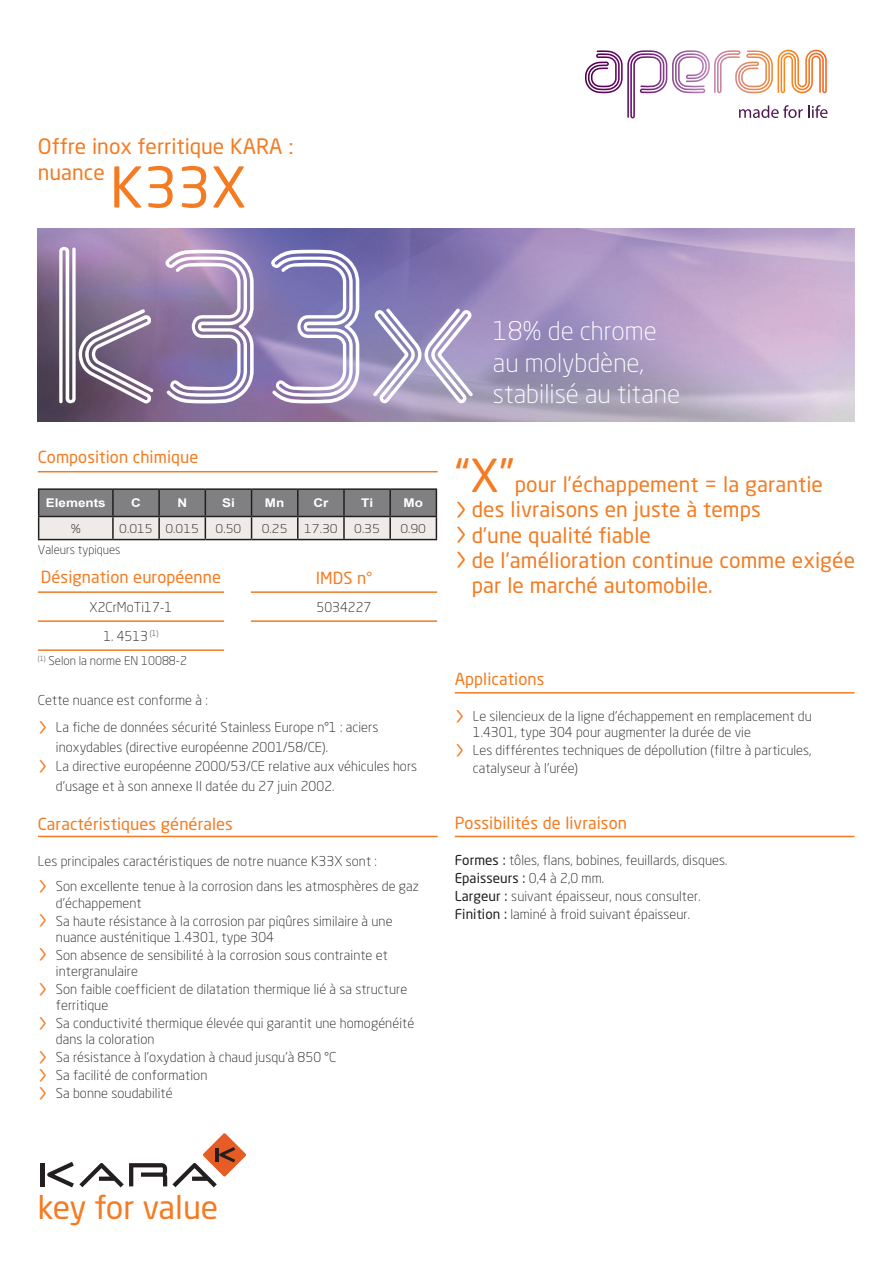
<style>
.page{position:relative;width:893px;height:1263px;background:#fff}
.page>*{position:absolute;margin:0;border:0;box-sizing:border-box;transform-origin:0 0}
.t1{font:238.05px "Aperam";color:#fff}
.t2{font:55.5px "Neo Sans";color:#f47b21}
.t3{font:32.1px "Neo Sans Std";letter-spacing:-.01em;color:#f47b21}
.t4{font:300 25.5px/31.5px "Neo Sans Std";color:#fff}
.t5{font:21px/25.2px "Neo Sans";letter-spacing:.005em;color:#f47b21}
.t6{font:16.5px "Neo Sans";letter-spacing:.005em;color:#f47b21}
.t7{font:300 13.5px/18px "Neo Sans Std";letter-spacing:.005em;color:#231f20}
.t8{font:300 12px "Neo Sans Std";color:#231f20}
.t9{font:300 12px "Neo Sans Std";color:#231f20;scale:1.12 1}
.t10{font:700 12px "Arial";color:#fff;scale:1.12 1}
.s1{font-family:"Neo Sans Std"}
.s2{font-family:"Neo Sans Pro";font-weight:400;font-size:24.75px;color:#f47b21}
.s3{font-size:45px}
.s4{font-family:"Neo Sans Pro";font-size:31.5px}
.s5{font-weight:400}
</style>
<div class="page">
<img style="left:38px;top:228px;width:816px;height:194px">
<svg style="left:672px;top:50px;width:155px;height:43px"></svg>
<svg style="left:739px;top:105px;width:89px;height:13px"></svg>
<hr style="left:38px;top:471px;width:400px;height:1px;background:#f47b21">
<hr style="left:455px;top:692px;width:399px;height:2px;background:#f47b21">
<hr style="left:38px;top:591px;width:186px;height:2px;background:#f47b21">
<hr style="left:38px;top:620px;width:186px;height:2px;background:#f47b21">
<hr style="left:38px;top:649px;width:186px;height:2px;background:#f47b21">
<hr style="left:251px;top:591px;width:186px;height:2px;background:#f47b21">
<hr style="left:251px;top:620px;width:186px;height:2px;background:#f47b21">
<hr style="left:455px;top:836px;width:399px;height:1px;background:#f47b21">
<hr style="left:41px;top:1163px;width:4px;height:23px;background:#231f20">
<svg style="left:47px;top:1133px;width:199px;height:54px"></svg>
<hr style="left:215px;top:1148px;width:3px;height:14px;background:#231f20">
<hr style="left:38px;top:488px;width:75px;height:2px;background:#231f20">
<hr style="left:113px;top:488px;width:46px;height:2px;background:#231f20">
<hr style="left:159px;top:488px;width:46px;height:2px;background:#231f20">
<hr style="left:205px;top:488px;width:47px;height:2px;background:#231f20">
<hr style="left:252px;top:488px;width:46px;height:2px;background:#231f20">
<hr style="left:298px;top:488px;width:46px;height:2px;background:#231f20">
<hr style="left:344px;top:488px;width:46px;height:2px;background:#231f20">
<hr style="left:390px;top:488px;width:47px;height:2px;background:#231f20">
<svg style="left:38px;top:489px;width:399px;height:50px;background:#a6a4a4"></svg>
<hr style="left:38px;top:539px;width:75px;height:1px;background:#231f20">
<hr style="left:113px;top:539px;width:46px;height:1px;background:#231f20">
<hr style="left:159px;top:539px;width:46px;height:1px;background:#231f20">
<hr style="left:205px;top:539px;width:47px;height:1px;background:#231f20">
<hr style="left:252px;top:539px;width:46px;height:1px;background:#231f20">
<hr style="left:298px;top:539px;width:46px;height:1px;background:#231f20">
<hr style="left:344px;top:539px;width:46px;height:1px;background:#231f20">
<hr style="left:390px;top:539px;width:47px;height:1px;background:#231f20">
<hr style="left:38px;top:836px;width:400px;height:1px;background:#f47b21">
<h3 class="t5" style="left:38px;top:135px;width:262px">Offre inox ferritique KARA : nuance</h3>
<h2 class="t2" style="left:110px;top:160px;width:138px">K33X</h2>
<h1 class="t1" style="left:53px;top:232px;width:426px">K33X</h1>
<h3 class="t4" style="left:493px;top:315px;width:189px">18% de chrome au molybdène, stabilisé au titane</h3>
<p class="t6" style="left:38px;top:449px;width:162px">Composition chimique</p>
<p class="t10" style="left:46px;top:495px;width:55px">Elements</p>
<p class="t10" style="left:131px;top:495px;width:10px">C</p>
<p class="t10" style="left:177px;top:495px;width:10px">N</p>
<p class="t10" style="left:222px;top:495px;width:13px">Si</p>
<p class="t10" style="left:265px;top:495px;width:19px">Mn</p>
<p class="t10" style="left:313px;top:495px;width:15px">Cr</p>
<p class="t10" style="left:361px;top:495px;width:12px">Ti</p>
<p class="t10" style="left:404px;top:495px;width:19px">Mo</p>
<p class="t9" style="left:71px;top:521px;width:11px">%</p>
<p class="t9" style="left:119px;top:521px;width:73px">0.015 0.015</p>
<p class="t9" style="left:216px;top:521px;width:24px">0.50</p>
<p class="t9" style="left:262px;top:521px;width:24px">0.25</p>
<p class="t9" style="left:304px;top:521px;width:31px">17.30</p>
<p class="t9" style="left:354px;top:521px;width:24px">0.35</p>
<p class="t9" style="left:400px;top:521px;width:24px">0.90</p>
<p class="t8" style="left:38px;top:542px;width:84px">Valeurs typiques</p>
<p class="t6" style="left:41px;top:569px;width:182px">Désignation européenne</p>
<p class="t7" style="left:90px;top:598px;width:84px">X2CrMoTi17-1</p>
<p class="t7" style="left:103px;top:627px;width:57px">1. 4513 <sup>(1)</sup></p>
<p class="t8" style="left:38px;top:653px;width:151px"><sup>(1)</sup> Selon la norme EN 10088-2</p>
<p class="t6" style="left:316px;top:569px;width:58px">IMDS n<span class="s1">°</span></p>
<p class="t7" style="left:317px;top:598px;width:56px">5034227</p>
<p class="t7" style="left:38px;top:687px;width:342px;line-height:27px">Cette nuance est conforme à :<br><span class="s2">&gt;</span> La fiche de données sécurité Stainless Europe n°1 : aciers</p>
<p class="t7" style="left:56px;top:738px;width:274px">inoxydables (directive européenne 2001/58/CE).</p>
<p class="t7" style="left:38px;top:757px;width:381px"><span class="s2">&gt;</span> La directive européenne 2000/53/CE relative aux véhicules hors</p>
<p class="t7" style="left:56px;top:777px;width:280px">d’usage et à son annexe II datée du 27 juin 2002.</p>
<p class="t6" style="left:38px;top:816px;width:196px">Caractéristiques générales</p>
<p class="t7" style="left:38px;top:848px;width:382px;line-height:25.5px">Les principales caractéristiques de notre nuance K33X sont :<br><span class="s2">&gt;</span> Son excellente tenue à la corrosion dans les atmosphères de gaz</p>
<p class="t7" style="left:38px;top:894px;width:356px;text-indent:18px">d’échappement<br><span class="s2">&gt;</span> Sa haute résistance à la corrosion par piqûres similaire à une</p>
<p class="t7" style="left:38px;top:928px;width:352px;text-indent:18px">nuance austénitique 1.4301, type 304<br><span class="s2">&gt;</span> Son absence de sensibilité à la corrosion sous contrainte et</p>
<p class="t7" style="left:38px;top:962px;width:371px;text-indent:18px">intergranulaire<br><span class="s2">&gt;</span> Son faible coefficient de dilatation thermique lié à sa structure</p>
<p class="t7" style="left:38px;top:996px;width:378px;text-indent:18px">ferritique<br><span class="s2">&gt;</span> Sa conductivité thermique élevée qui garantit une homogénéité</p>
<p class="t7" style="left:38px;top:1030px;width:300px;text-indent:18px">dans la coloration<br><span class="s2">&gt;</span> Sa résistance à l’oxydation à chaud jusqu’à 850 °C <span class="s2">&gt;</span> Sa facilité de conformation<br><span class="s2">&gt;</span> Sa bonne soudabilité</p>
<h3 class="t5" style="left:455px;top:473px;width:370px"><span class="s3">“X”</span>pour l’échappement <span class="s1">=</span> la garantie</h3>
<h3 class="t5" style="left:455px;top:498px;width:308px"><span class="s4">&gt;</span> des livraisons en juste <span class="s1">à</span> temps</h3>
<h3 class="t5" style="left:455px;top:523px;width:198px"><span class="s4">&gt;</span> d’une qualité fiable</h3>
<h3 class="t5" style="left:455px;top:548px;width:402px"><span class="s4">&gt;</span> de l’amélioration continue comme exigée</h3>
<h3 class="t5" style="left:472px;top:574px;width:243px">par le marché automobile.</h3>
<p class="t6" style="left:455px;top:671px;width:91px">Applications</p>
<p class="t7" style="left:473px;top:708px;width:340px;line-height:16.2px;text-indent:-18px"><span class="s2">&gt;</span> Le silencieux de la ligne d’échappement en remplacement du<br>1.4301, type 304 pour augmenter la durée de vie</p>
<p class="t7" style="left:473px;top:741px;width:340px;text-indent:-18px"><span class="s2">&gt;</span> Les différentes techniques de dépollution (filtre à particules, catalyseur à l’urée)</p>
<p class="t6" style="left:455px;top:815px;width:174px">Possibilités de livraison</p>
<p class="t7" style="left:455px;top:851px;width:274px"><span class="s5">Formes :</span> tôles, flans, bobines, feuillards, disques.<br><span class="s5">Epaisseurs :</span> 0,4 à 2,0 mm.<br><span class="s5">Largeur :</span> suivant épaisseur, nous consulter.<br><span class="s5">Finition :</span> laminé à froid suivant épaisseur.</p>
<h3 class="t3" style="left:38px;top:1188px;width:182px">key for value</h3>
</div>
